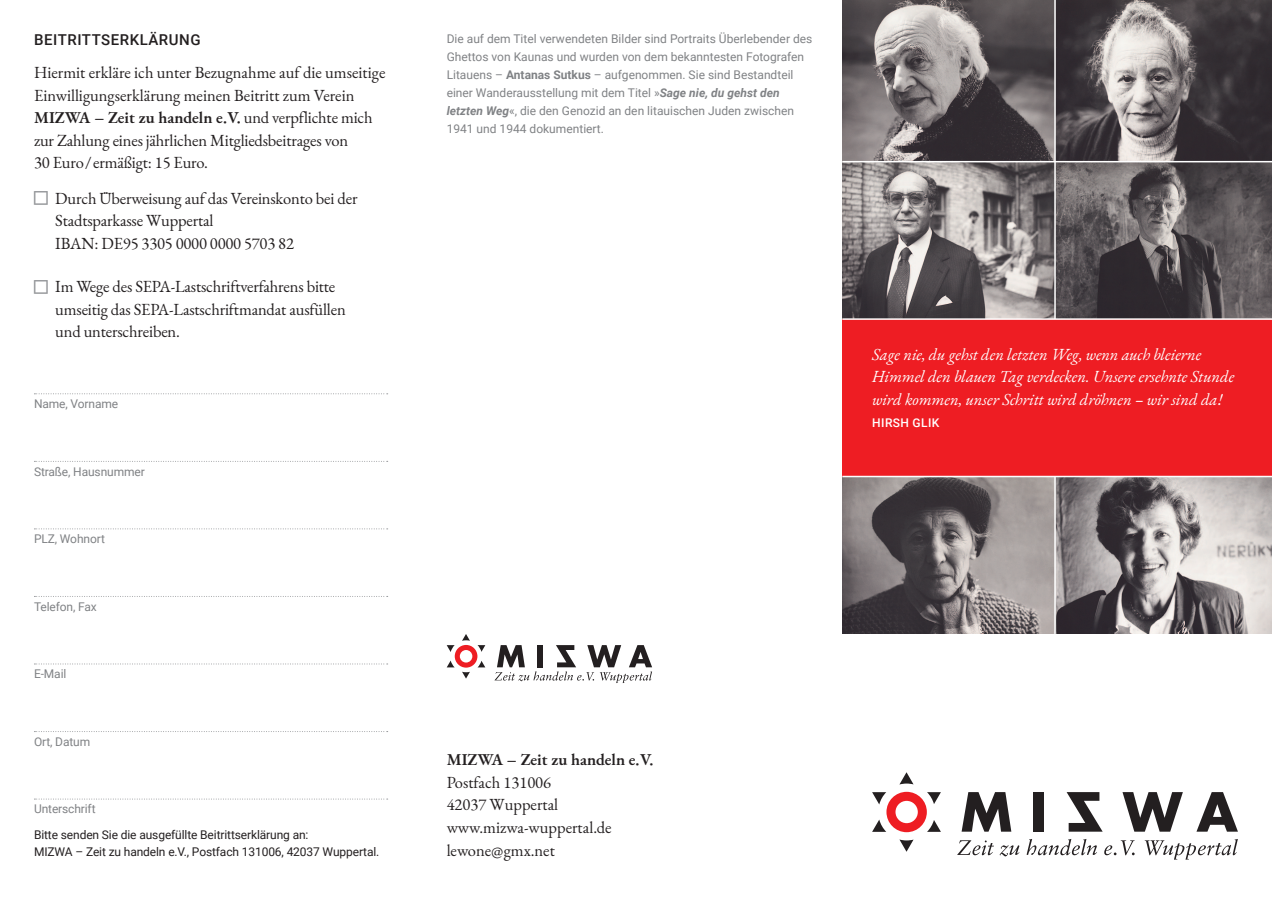
<style>
.page{position:relative;width:1272px;height:902px;background:#fff}
.page>*{position:absolute;margin:0;border:0;box-sizing:border-box;transform-origin:0 0}
.t1{font:16.5px/22.5px "EB Garamond";letter-spacing:-.01em;color:#231f20}
.t2{font:italic 16.5px/22.5px "EB Garamond";color:#fff}
.t3{font:600 16.5px "EB Garamond";color:#231f20}
.t4{font:500 15px "Roboto";letter-spacing:.035em;color:#231f20}
.t5{font:12px/18px "Roboto";color:#808285}
.t6{font:12px/16.5px "Roboto";letter-spacing:-.01em;color:#231f20}
.t7{font:500 12px "Roboto";letter-spacing:.035em;color:#fff}
.s1{font-weight:600}
.s2{font-weight:700}
.s3{font-weight:700;font-style:italic}
</style>
<div class="page">
<img style="left:842px;top:0;width:429px;height:318px">
<img style="left:842px;top:477px;width:429px;height:157px">
<hr style="left:1054px;top:0;width:1px;height:634px;background:#fff">
<hr style="left:842px;top:161px;width:429px;height:1px;background:#fff">
<div style="left:842px;top:319px;width:429px;height:157px;background:#ee1d23"></div>
<hr style="left:842px;top:318px;width:429px;height:2px;background:#fff">
<hr style="left:842px;top:475px;width:429px;height:2px;background:#fff">
<svg style="left:957px;top:839px;width:280px;height:20px"></svg>
<svg style="left:961px;top:792px;width:50px;height:39px"></svg>
<div style="left:1033px;top:792px;width:11px;height:39px;background:#231f20"></div>
<svg style="left:1066px;top:792px;width:36px;height:39px"></svg>
<svg style="left:1122px;top:792px;width:60px;height:39px"></svg>
<svg style="left:1196px;top:792px;width:41px;height:39px"></svg>
<svg style="left:899px;top:772px;width:14px;height:12px"></svg>
<svg style="left:899px;top:839px;width:14px;height:12px"></svg>
<svg style="left:872px;top:791px;width:68px;height:41px"></svg>
<svg style="left:494px;top:645px;width:158px;height:38px"></svg>
<svg style="left:446px;top:634px;width:39px;height:44px"></svg>
<svg style="left:34px;top:461px;width:354px;height:1px"></svg>
<svg style="left:34px;top:528px;width:354px;height:1px"></svg>
<svg style="left:34px;top:596px;width:354px;height:1px"></svg>
<svg style="left:34px;top:663px;width:354px;height:1px"></svg>
<svg style="left:34px;top:731px;width:354px;height:1px"></svg>
<svg style="left:34px;top:798px;width:354px;height:1px"></svg>
<svg style="left:34px;top:393px;width:354px;height:1px"></svg>
<p class="t4" style="left:34px;top:29px;width:166px">BEITRITTSERKLÄRUNG</p>
<p class="t1" style="left:34px;top:62px;width:353px">Hiermit erkläre ich unter Bezugnahme auf die umseitige Einwilligungserklärung meinen Beitritt zum Verein <span class="s1">MIZWA – Zeit zu handeln e. V.</span> und verpflichte mich zur Zahlung eines jährlichen Mitgliedsbeitrages von<br>30 Euro / ermäßigt: 15 Euro.</p>
<p class="t1" style="left:55px;top:187px;width:304px">Durch Überweisung auf das Vereinskonto bei der<br>Stadtsparkasse Wuppertal<br>IBAN: DE95 3305 0000 0000 5703 82</p>
<p class="t1" style="left:55px;top:275px;width:292px">Im Wege des Sepa-Lastschriftverfahrens bitte umseitig das Sepa-Lastschriftmandat ausfüllen und unterschreiben.</p>
<p class="t5" style="left:34px;top:394px;width:86px">Name, Vorname</p>
<p class="t5" style="left:34px;top:462px;width:112px">Straße, Hausnummer</p>
<p class="t5" style="left:34px;top:529px;width:72px">PLZ, Wohnort</p>
<p class="t5" style="left:34px;top:597px;width:64px">Telefon, Fax</p>
<p class="t5" style="left:34px;top:664px;width:34px">E-Mail</p>
<p class="t5" style="left:34px;top:732px;width:58px">Ort, Datum</p>
<p class="t5" style="left:34px;top:799px;width:63px">Unterschrift</p>
<p class="t6" style="left:34px;top:826px;width:347px">Bitte senden Sie die ausgefüllte Beitrittserklärung an:<br>MIZWA – Zeit zu handeln e.V., Postfach 131006, 42037 Wuppertal.</p>
<p class="t5" style="left:446px;top:29px;width:367px">Die auf dem Titel verwendeten Bilder sind Portraits Überlebender des Ghettos von Kaunas und wurden von dem bekanntesten Fotografen Litauens – <span class="s2">Antanas Sutkus</span> – aufgenommen. Sie sind Bestandteil einer Wanderausstellung mit dem Titel »<span class="s3">Sage nie, du gehst den letzten Weg</span>«, die den Genozid an den litauischen Juden zwischen 1941 und 1944 dokumentiert.</p>
<p class="t2" style="left:872px;top:343px;width:364px">Sage nie, du gehst den letzten Weg, wenn auch bleierne<br>Himmel den blauen Tag verdecken. Unsere ersehnte Stunde wird kommen, unser Schritt wird dröhnen – wir sind da!</p>
<p class="t7" style="left:872px;top:414px;width:69px">HIRSH GLIK</p>
<p class="t3" style="left:446px;top:748px;width:208px">MIZWA – Zeit zu handeln e. V.</p>
<p class="t1" style="left:446px;top:771px;width:166px">Postfach 131006<br>42037 Wuppertal www.mizwa-wuppertal.de lewone@gmx.net</p>
</div>
